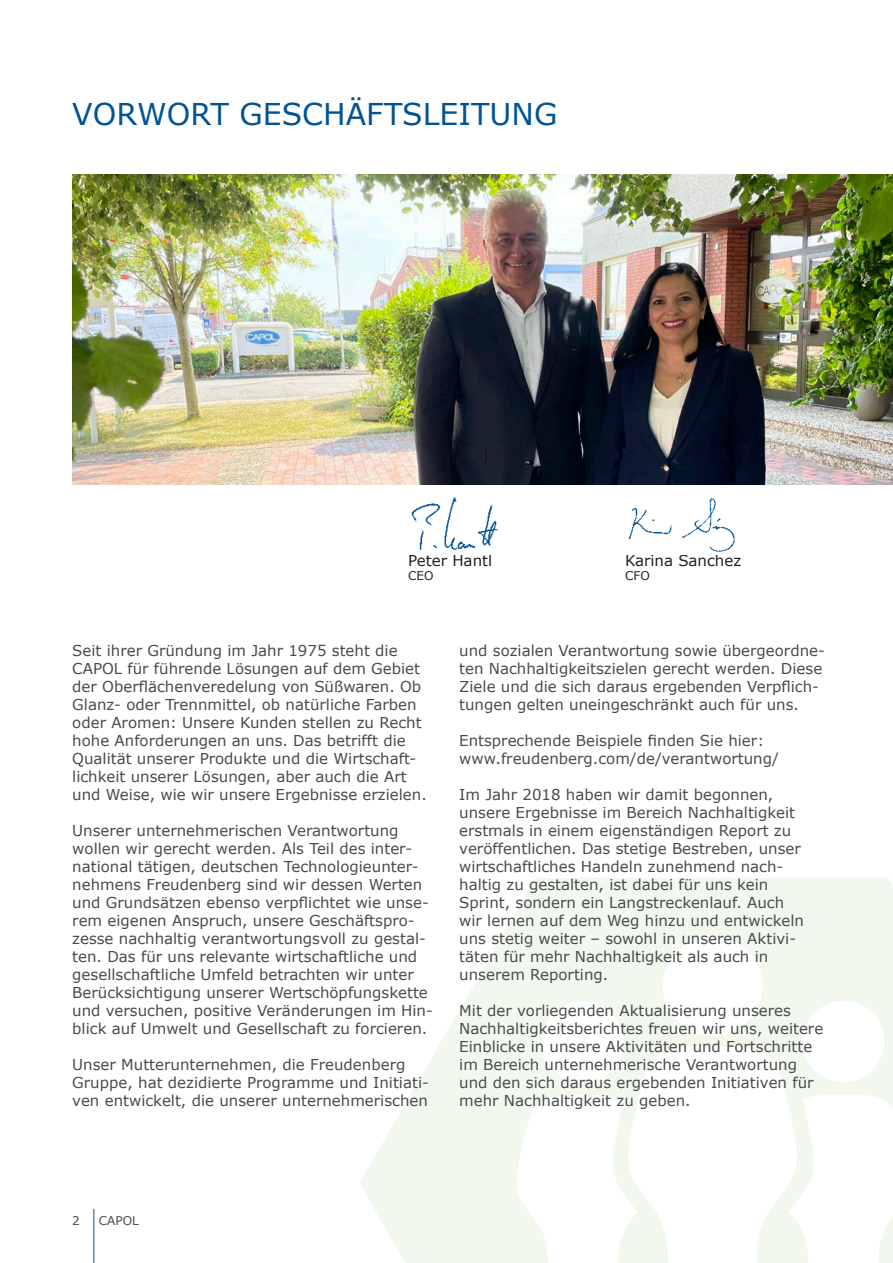
<style>
.page{position:relative;width:893px;height:1263px;background:#fff}
.page>*{position:absolute;margin:0;border:0;box-sizing:border-box;transform-origin:0 0}
.t1{font:30px "Verdana";color:#005394}
.t2{font:15px/18px "Verdana";color:#494a4b}
.t3{font:15px "Verdana";color:#231f20}
.t4{font:12px "Verdana";color:#231f20}
.t5{font:12px "Verdana";color:#494a4b}
</style>
<div class="page">
<svg style="left:360px;top:878px;width:533px;height:385px;fill:#f3f8ef"></svg>
<svg style="left:512px;top:936px;width:381px;height:327px"></svg>
<img style="left:72px;top:174px;width:821px;height:311px">
<hr style="left:93px;top:1209px;width:1px;height:54px;background:#005394">
<img style="left:628px;top:498px;width:107px;height:54px">
<img style="left:411px;top:497px;width:87px;height:53px">
<p class="t1" style="left:72px;top:95px;width:486px">VORWORT GESCHÄFTSLEITUNG</p>
<p class="t3" style="left:408px;top:551px;width:85px">Peter Hantl</p>
<p class="t4" style="left:408px;top:568px;width:27px">CEO</p>
<p class="t3" style="left:625px;top:551px;width:118px">Karina Sanchez</p>
<p class="t4" style="left:625px;top:568px;width:26px">CFO</p>
<p class="t2" style="left:72px;top:641px;width:356px">Seit ihrer Gründung im Jahr 1975 steht die CAPOL für führende Lösungen auf dem Gebiet der Oberflächenveredelung von Süßwaren. Ob Glanz- oder Trennmittel, ob natürliche Farben oder Aromen: Unsere Kunden stellen zu Recht hohe Anforderungen an uns. Das betrifft die Qualität unserer Produkte und die Wirtschaft&shy;lichkeit unserer Lösungen, aber auch die Art und Weise, wie wir unsere Ergebnisse erzielen.</p>
<p class="t2" style="left:72px;top:821px;width:362px">Unserer unternehmerischen Verantwortung wollen wir gerecht werden. Als Teil des inter&shy;national tätigen, deutschen Technologieunter&shy;nehmens Freudenberg sind wir dessen Werten und Grundsätzen ebenso verpflichtet wie unse&shy;rem eigenen Anspruch, unsere Geschäftspro&shy;zesse nachhaltig verantwortungsvoll zu gestal&shy;ten. Das für uns relevante wirtschaftliche und gesellschaftliche Umfeld betrachten wir unter Berücksichtigung unserer Wertschöpfungskette und versuchen, positive Veränderungen im Hin&shy;blick auf Umwelt und Gesellschaft zu forcieren.</p>
<p class="t2" style="left:72px;top:1055px;width:358px">Unser Mutterunternehmen, die Freudenberg<br>Gruppe, hat dezidierte Programme und Initiati&shy;ven entwickelt, die unserer unternehmerischen</p>
<p class="t2" style="left:459px;top:641px;width:367px">und sozialen Verantwortung sowie übergeordne&shy;ten Nachhaltigkeitszielen gerecht werden. Diese Ziele und die sich daraus ergebenden Verpflich&shy;tungen gelten uneingeschränkt auch für uns.</p>
<p class="t2" style="left:459px;top:731px;width:321px">Entsprechende Beispiele finden Sie hier: www.freudenberg.com/de/verantwortung/</p>
<p class="t2" style="left:459px;top:785px;width:343px">Im Jahr 2018 haben wir damit begonnen, unsere Ergebnisse im Bereich Nachhaltigkeit erstmals in einem eigenständigen Report zu veröffentlichen. Das stetige Bestreben, unser wirtschaftliches Handeln zunehmend nach&shy;haltig zu gestalten, ist dabei für uns kein Sprint, sondern ein Langstreckenlauf. Auch</p>
<p class="t2" style="left:459px;top:911px;width:346px">wir lernen auf dem Weg hinzu und entwickeln uns stetig weiter – sowohl in unseren Aktivi-</p>
<p class="t2" style="left:459px;top:947px;width:311px">täten für mehr Nachhaltigkeit als auch in unserem Reporting.</p>
<p class="t2" style="left:459px;top:1001px;width:366px">Mit der vorliegenden Aktualisierung unseres Nachhaltigkeitsberichtes freuen wir uns, weitere Einblicke in unsere Aktivitäten und Fortschritte im Bereich unternehmerische Verantwortung und den sich daraus ergebenden Initiativen für mehr Nachhaltigkeit zu geben.</p>
<p class="t5" style="left:72px;top:1213px;width:9px">2</p>
<p class="t5" style="left:99px;top:1213px;width:41px">CAPOL</p>
</div>
